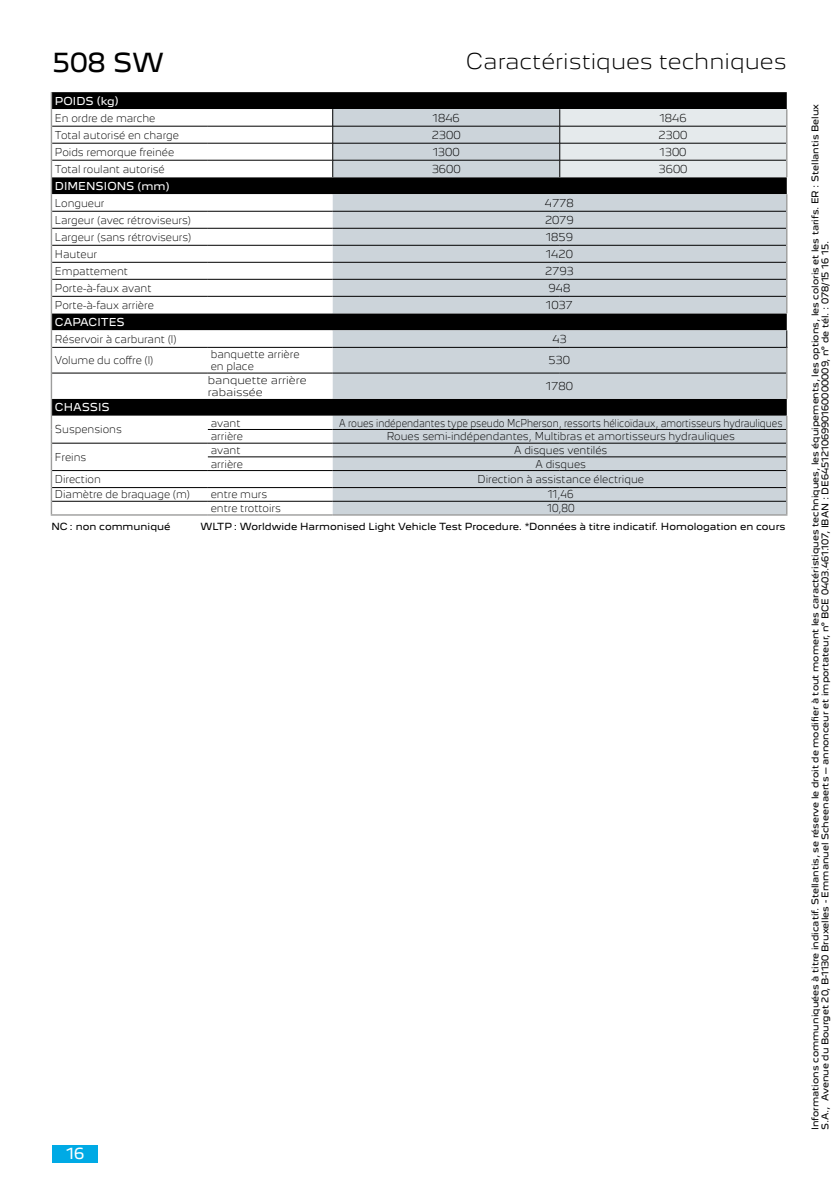
<style>
.page{position:relative;width:840px;height:1191px;background:#fff}
.page>*{position:absolute;margin:0;border:0;box-sizing:border-box;transform-origin:0 0}
.t1{font:24px "Peugeot New";color:#000}
.t2{font:300 20px "Peugeot New";color:#000}
.t3{font:14px "Peugeot New";color:#fff}
.t4{font:300 10px/12px "Peugeot New";color:#000;scale:.9 1}
.t5{font:300 10px/12px "Peugeot New";color:#000}
.t6{font:300 10px "Peugeot New";color:#000;scale:.8 1}
.t7{font:10px "Peugeot New";color:#fff}
.t8{font:9px "Peugeot New";color:#000}
.t9{font:8.4px/9.8px "Peugeot New";color:#000}
</style>
<div class="page">
<div style="left:52px;top:1145px;width:46px;height:17px;background:#00aae5"></div>
<hr style="left:839px;top:655px;width:1px;height:536px;background:#000">
<div style="left:52px;top:92px;width:734px;height:102px;background:#000"></div>
<svg style="left:52px;top:109px;width:280px;height:405px"></svg>
<svg style="left:332px;top:194px;width:454px;height:320px;background:#b4bbc0"></svg>
<hr style="left:52px;top:126px;width:156px;height:1px;background:#000">
<hr style="left:208px;top:126px;width:124px;height:1px;background:#000">
<hr style="left:52px;top:143px;width:156px;height:1px;background:#000">
<hr style="left:208px;top:143px;width:124px;height:1px;background:#000">
<hr style="left:52px;top:160px;width:156px;height:1px;background:#000">
<hr style="left:208px;top:160px;width:124px;height:1px;background:#000">
<hr style="left:52px;top:211px;width:156px;height:1px;background:#000">
<hr style="left:208px;top:211px;width:124px;height:1px;background:#000">
<hr style="left:332px;top:211px;width:227px;height:1px;background:#000">
<hr style="left:559px;top:211px;width:226px;height:1px;background:#000">
<hr style="left:52px;top:228px;width:156px;height:1px;background:#000">
<hr style="left:208px;top:228px;width:124px;height:1px;background:#000">
<hr style="left:332px;top:228px;width:227px;height:1px;background:#000">
<hr style="left:559px;top:228px;width:226px;height:1px;background:#000">
<hr style="left:52px;top:245px;width:156px;height:1px;background:#000">
<hr style="left:208px;top:245px;width:124px;height:1px;background:#000">
<hr style="left:332px;top:245px;width:227px;height:1px;background:#000">
<hr style="left:559px;top:245px;width:226px;height:1px;background:#000">
<hr style="left:52px;top:262px;width:156px;height:1px;background:#000">
<hr style="left:208px;top:262px;width:124px;height:1px;background:#000">
<hr style="left:332px;top:262px;width:227px;height:1px;background:#000">
<hr style="left:559px;top:262px;width:226px;height:1px;background:#000">
<hr style="left:52px;top:279px;width:156px;height:1px;background:#000">
<hr style="left:208px;top:279px;width:124px;height:1px;background:#000">
<hr style="left:332px;top:279px;width:227px;height:1px;background:#000">
<hr style="left:559px;top:279px;width:226px;height:1px;background:#000">
<hr style="left:52px;top:296px;width:156px;height:1px;background:#000">
<hr style="left:208px;top:296px;width:124px;height:1px;background:#000">
<hr style="left:332px;top:296px;width:227px;height:1px;background:#000">
<hr style="left:559px;top:296px;width:226px;height:1px;background:#000">
<hr style="left:52px;top:347px;width:156px;height:1px;background:#000">
<hr style="left:208px;top:347px;width:124px;height:1px;background:#000">
<hr style="left:332px;top:347px;width:227px;height:1px;background:#000">
<hr style="left:559px;top:347px;width:228px;height:1px;background:#000">
<svg style="left:785px;top:194px;width:2px;height:119px"></svg>
<svg style="left:51px;top:92px;width:1px;height:422px"></svg>
<hr style="left:51px;top:514px;width:157px;height:1px;background:#9d9d9c">
<hr style="left:785px;top:347px;width:2px;height:26px;background:#9d9d9c">
<hr style="left:785px;top:373px;width:2px;height:26px;background:#9d9d9c">
<svg style="left:785px;top:416px;width:2px;height:98px"></svg>
<hr style="left:208px;top:514px;width:124px;height:1px;background:#9d9d9c">
<hr style="left:332px;top:514px;width:227px;height:1px;background:#9d9d9c">
<hr style="left:559px;top:514px;width:228px;height:1px;background:#9d9d9c">
<hr style="left:52px;top:373px;width:156px;height:1px;background:#000">
<hr style="left:208px;top:373px;width:124px;height:1px;background:#000">
<hr style="left:332px;top:373px;width:227px;height:1px;background:#000">
<hr style="left:559px;top:373px;width:226px;height:1px;background:#000">
<hr style="left:208px;top:429px;width:124px;height:1px;background:#000">
<hr style="left:332px;top:429px;width:227px;height:1px;background:#000">
<hr style="left:559px;top:429px;width:226px;height:1px;background:#000">
<hr style="left:52px;top:443px;width:156px;height:1px;background:#000">
<hr style="left:208px;top:443px;width:124px;height:1px;background:#000">
<hr style="left:332px;top:443px;width:227px;height:1px;background:#000">
<hr style="left:559px;top:443px;width:226px;height:1px;background:#000">
<hr style="left:208px;top:456px;width:124px;height:1px;background:#000">
<hr style="left:332px;top:456px;width:227px;height:1px;background:#000">
<hr style="left:559px;top:456px;width:226px;height:1px;background:#000">
<hr style="left:52px;top:470px;width:156px;height:1px;background:#000">
<hr style="left:208px;top:470px;width:124px;height:1px;background:#000">
<hr style="left:332px;top:470px;width:227px;height:1px;background:#000">
<hr style="left:559px;top:470px;width:226px;height:1px;background:#000">
<hr style="left:52px;top:487px;width:156px;height:1px;background:#000">
<hr style="left:208px;top:487px;width:124px;height:1px;background:#000">
<hr style="left:332px;top:487px;width:227px;height:1px;background:#000">
<hr style="left:559px;top:487px;width:226px;height:1px;background:#000">
<svg style="left:786px;top:330px;width:1px;height:17px"></svg>
<hr style="left:52px;top:501px;width:156px;height:1px;background:#000">
<hr style="left:208px;top:501px;width:124px;height:1px;background:#000">
<hr style="left:332px;top:501px;width:227px;height:1px;background:#000">
<hr style="left:559px;top:501px;width:226px;height:1px;background:#000">
<svg style="left:332px;top:109px;width:455px;height:68px;background:#ccd2d6"></svg>
<h1 class="t1" style="left:52px;top:42px;width:113px">508 SW</h1>
<h2 class="t2" style="left:465px;top:44px;width:322px">Caractéristiques techniques</h2>
<p class="t7" style="left:55px;top:92px;width:65px">POIDS (kg)</p>
<p class="t4" style="left:55px;top:111px;width:113px">En ordre de marche</p>
<p class="t5" style="left:432px;top:111px;width:29px">1846</p>
<p class="t5" style="left:659px;top:111px;width:29px">1846</p>
<p class="t4" style="left:55px;top:128px;width:139px">Total autorisé en charge</p>
<p class="t5" style="left:431px;top:128px;width:30px">2300</p>
<p class="t5" style="left:658px;top:128px;width:30px">2300</p>
<p class="t4" style="left:55px;top:145px;width:134px">Poids remorque freinée</p>
<p class="t5" style="left:432px;top:145px;width:29px">1300</p>
<p class="t5" style="left:659px;top:145px;width:29px">1300</p>
<p class="t4" style="left:55px;top:162px;width:123px">Total roulant autorisé</p>
<p class="t5" style="left:431px;top:162px;width:31px">3600</p>
<p class="t5" style="left:658px;top:162px;width:31px">3600</p>
<p class="t7" style="left:55px;top:177px;width:116px">DIMENSIONS (mm)</p>
<p class="t4" style="left:55px;top:196px;width:57px">Longueur</p>
<p class="t5" style="left:544px;top:196px;width:30px">4778</p>
<p class="t4" style="left:55px;top:213px;width:153px">Largeur (avec rétroviseurs)</p>
<p class="t5" style="left:544px;top:213px;width:30px">2079</p>
<p class="t4" style="left:55px;top:230px;width:153px">Largeur (sans rétroviseurs)</p>
<p class="t5" style="left:545px;top:230px;width:29px">1859</p>
<p class="t4" style="left:55px;top:247px;width:48px">Hauteur</p>
<p class="t5" style="left:545px;top:247px;width:29px">1420</p>
<p class="t4" style="left:55px;top:264px;width:83px">Empattement</p>
<p class="t5" style="left:544px;top:264px;width:30px">2793</p>
<p class="t4" style="left:55px;top:281px;width:109px">Porte-à-faux avant</p>
<p class="t5" style="left:548px;top:281px;width:23px">948</p>
<p class="t4" style="left:55px;top:298px;width:111px">Porte-à-faux arrière</p>
<p class="t5" style="left:545px;top:298px;width:28px">1037</p>
<p class="t7" style="left:55px;top:314px;width:71px">CAPACITES</p>
<p class="t4" style="left:55px;top:332px;width:136px">Réservoir à carburant (l)</p>
<p class="t5" style="left:552px;top:332px;width:16px">43</p>
<p class="t4" style="left:55px;top:353px;width:111px">Volume du coffre (l)</p>
<p class="t4" style="left:210px;top:347px;width:100px">banquette arrière en place</p>
<p class="t5" style="left:548px;top:353px;width:23px">530</p>
<p class="t5" style="left:208px;top:373px;width:100px">banquette arrière rabaissée</p>
<p class="t5" style="left:545px;top:379px;width:29px">1780</p>
<p class="t7" style="left:55px;top:399px;width:56px">CHASSIS</p>
<p class="t4" style="left:55px;top:423px;width:76px">Suspensions</p>
<p class="t4" style="left:210px;top:416px;width:35px">avant</p>
<p class="t6" style="left:339px;top:414px;width:555px">A roues indépendantes type pseudo McPherson, ressorts hélicoïdaux, amortisseurs hydrauliques</p>
<p class="t4" style="left:210px;top:429px;width:37px">arrière</p>
<p class="t4" style="left:386px;top:429px;width:388px">Roues semi-indépendantes, Multibras et amortisseurs hydrauliques</p>
<p class="t4" style="left:55px;top:450px;width:36px">Freins</p>
<p class="t4" style="left:210px;top:443px;width:35px">avant</p>
<p class="t4" style="left:514px;top:443px;width:105px">A disques ventilés</p>
<p class="t4" style="left:210px;top:457px;width:37px">arrière</p>
<p class="t4" style="left:535px;top:457px;width:57px">A disques</p>
<p class="t4" style="left:55px;top:472px;width:52px">Direction</p>
<p class="t4" style="left:477px;top:472px;width:186px">Direction à assistance électrique</p>
<p class="t4" style="left:55px;top:488px;width:152px">Diamètre de braquage (m)</p>
<p class="t4" style="left:210px;top:488px;width:64px">entre murs</p>
<p class="t4" style="left:547px;top:488px;width:30px">11,46</p>
<p class="t4" style="left:210px;top:501px;width:79px">entre trottoirs</p>
<p class="t4" style="left:547px;top:501px;width:32px">10,80</p>
<p class="t8" style="left:51px;top:519px;width:120px">NC : non communiqué</p>
<p class="t8" style="left:200px;top:519px;width:586px">WLTP : Worldwide Harmonised Light Vehicle Test Procedure. *Données à titre indicatif. Homologation en cours</p>
<h3 class="t3" style="left:66px;top:1142px;width:20px">16</h3>
<p class="t9" style="left:809px;top:1130px;width:1027px;rotate:-90deg">Informations communiquées à titre indicatif. Stellantis, se réserve le droit de modifier à tout moment les caractéristiques techniques, les équipements, les options, les coloris et les tarifs. ER : Stellantis Belux<br>S.A., Avenue du Bourget 20, B-1130 Bruxelles - Emmanuel Scheenaerts – annonceur et importateur, n° BCE 0403.461.107, IBAN : DE64512106990160000009, n° de tél. : 078/15 16 15.</p>
</div>
